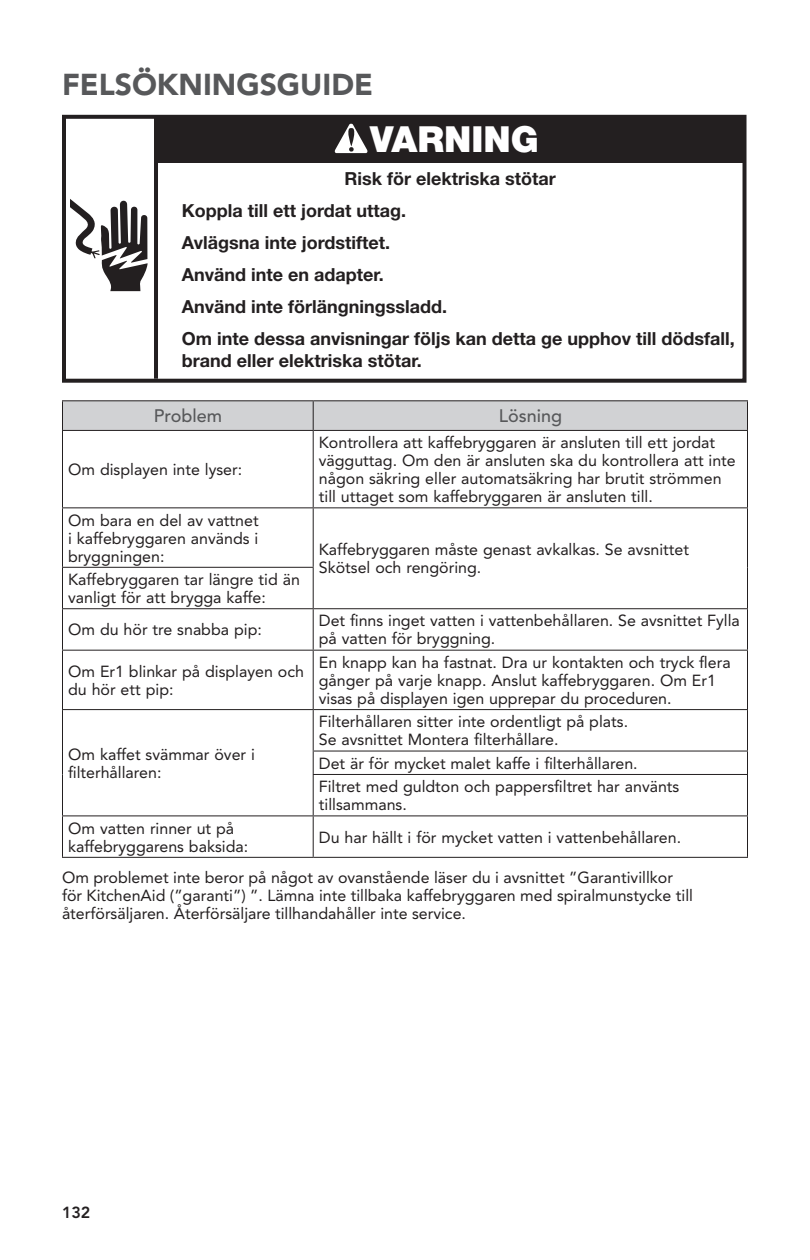
<style>
.page{position:relative;width:810px;height:1260px;background:#fff}
.page>*{position:absolute;margin:0;border:0;box-sizing:border-box;transform-origin:0 0}
.t1{font:900 36px "Helvetica Neue LT Std";color:#fff}
.MAIN_Page_Header{font:900 30px "Avenir LT Std";color:#57585a}
.t2{font:700 18px/32px "Helvetica Neue LT Std";color:#231f20}
.Table_Header___h2{font:500 18px "Avenir LT Std";color:#57585a}
.Step_Text___p{font:16px/18px "Avenir LT Std";color:#231f20}
.MAIN_Body{font:16px/18px "Avenir LT Std";color:#231f20}
.t3{font:800 16px "Avenir LT Std";color:#231f20}
</style>
<div class="page">
<hr style="left:62px;top:431px;width:1px;height:76px;background:#231f20">
<hr style="left:313px;top:431px;width:1px;height:76px;background:#231f20">
<hr style="left:747px;top:431px;width:1px;height:76px;background:#231f20">
<hr style="left:62px;top:507px;width:251px;height:1px;background:#231f20">
<hr style="left:62px;top:508px;width:1px;height:59px;background:#231f20">
<hr style="left:62px;top:567px;width:252px;height:1px;background:#231f20">
<hr style="left:62px;top:568px;width:1px;height:40px;background:#231f20">
<hr style="left:62px;top:608px;width:251px;height:1px;background:#231f20">
<hr style="left:62px;top:609px;width:1px;height:41px;background:#231f20">
<hr style="left:313px;top:609px;width:1px;height:41px;background:#231f20">
<hr style="left:747px;top:609px;width:1px;height:41px;background:#231f20">
<hr style="left:62px;top:650px;width:251px;height:1px;background:#231f20">
<hr style="left:62px;top:651px;width:1px;height:58px;background:#231f20">
<hr style="left:313px;top:650px;width:435px;height:1px;background:#231f20">
<hr style="left:313px;top:651px;width:1px;height:58px;background:#231f20">
<hr style="left:747px;top:651px;width:1px;height:58px;background:#231f20">
<hr style="left:313px;top:709px;width:435px;height:1px;background:#231f20">
<hr style="left:747px;top:710px;width:1px;height:41px;background:#231f20">
<hr style="left:313px;top:751px;width:435px;height:1px;background:#231f20">
<svg style="left:747px;top:752px;width:1px;height:22px"></svg>
<hr style="left:313px;top:774px;width:435px;height:1px;background:#231f20">
<hr style="left:747px;top:775px;width:1px;height:40px;background:#231f20">
<hr style="left:62px;top:816px;width:1px;height:41px;background:#231f20">
<hr style="left:313px;top:815px;width:435px;height:1px;background:#231f20">
<hr style="left:313px;top:816px;width:1px;height:41px;background:#231f20">
<hr style="left:747px;top:816px;width:1px;height:41px;background:#231f20">
<hr style="left:62px;top:857px;width:251px;height:1px;background:#231f20">
<hr style="left:313px;top:857px;width:435px;height:1px;background:#231f20">
<hr style="left:62px;top:400px;width:251px;height:1px;background:#231f20">
<hr style="left:313px;top:400px;width:435px;height:1px;background:#231f20">
<svg style="left:62px;top:401px;width:686px;height:29px"></svg>
<hr style="left:62px;top:430px;width:251px;height:1px;background:#231f20">
<hr style="left:313px;top:430px;width:435px;height:1px;background:#231f20">
<hr style="left:62px;top:709px;width:251px;height:1px;background:#231f20">
<hr style="left:62px;top:710px;width:1px;height:41px;background:#231f20">
<hr style="left:313px;top:710px;width:1px;height:41px;background:#231f20">
<svg style="left:62px;top:751px;width:1px;height:23px"></svg>
<svg style="left:313px;top:752px;width:1px;height:22px"></svg>
<hr style="left:62px;top:774px;width:1px;height:41px;background:#231f20">
<hr style="left:313px;top:775px;width:1px;height:40px;background:#231f20">
<hr style="left:62px;top:815px;width:251px;height:1px;background:#231f20">
<hr style="left:313px;top:507px;width:435px;height:1px;background:#231f20">
<hr style="left:313px;top:508px;width:1px;height:59px;background:#231f20">
<hr style="left:747px;top:508px;width:1px;height:59px;background:#231f20">
<hr style="left:313px;top:568px;width:1px;height:40px;background:#231f20">
<hr style="left:747px;top:567px;width:1px;height:41px;background:#231f20">
<hr style="left:313px;top:608px;width:435px;height:1px;background:#231f20">
<div style="left:62px;top:115px;width:685px;height:268px;border:4px solid #231f20"></div>
<div style="left:157px;top:117px;width:588px;height:46px;background:#231f20"></div>
<hr style="left:154px;top:117px;width:4px;height:262px;background:#231f20">
<svg style="left:71px;top:199px;width:77px;height:92px"></svg>
<svg style="left:334px;top:124px;width:34px;height:29px"></svg>
<p class="MAIN_Page_Header" style="left:62px;top:66px;width:313px">FELSÖKNINGSGUIDE</p>
<p class="t1" style="left:370px;top:118px;width:170px">VARNING</p>
<p class="t2" style="left:182px;top:162px;width:554px;text-indent:163px">Risk för elektriska stötar<br>Koppla till ett jordat uttag.<br>Avlägsna inte jordstiftet.<br>Använd inte en adapter.<br>Använd inte förlängningssladd.<br>Om inte dessa anvisningar följs kan detta ge upphov till dödsfall,</p>
<p class="t2" style="left:182px;top:344px;width:241px">brand eller elektriska stötar.</p>
<h2 class="Table_Header___h2" style="left:154px;top:406px;width:70px">Problem</h2>
<h2 class="Table_Header___h2" style="left:499px;top:406px;width:65px">Lösning</h2>
<p class="Step_Text___p" style="left:68px;top:461px;width:176px">Om displayen inte lyser:</p>
<p class="Step_Text___p" style="left:319px;top:434px;width:418px">Kontrollera att kaffebryggaren är ansluten till ett jordat vägguttag. Om den är ansluten ska du kontrollera att inte någon säkring eller automatsäkring har brutit strömmen till uttaget som kaffebryggaren är ansluten till.</p>
<p class="Step_Text___p" style="left:68px;top:511px;width:192px;text-align:justify">Om bara en del av vattnet i kaffebryggaren används i bryggningen:</p>
<p class="Step_Text___p" style="left:319px;top:541px;width:372px">Kaffebryggaren måste genast avkalkas. Se avsnittet<br>Skötsel och rengöring.</p>
<p class="Step_Text___p" style="left:68px;top:571px;width:233px">Kaffebryggaren tar längre tid än vanligt för att brygga kaffe:</p>
<p class="Step_Text___p" style="left:68px;top:621px;width:195px">Om du hör tre snabba pip:</p>
<p class="Step_Text___p" style="left:319px;top:612px;width:422px">Det finns inget vatten i vattenbehållaren. Se avsnittet Fylla på vatten för bryggning.</p>
<p class="Step_Text___p" style="left:68px;top:663px;width:237px">Om Er1 blinkar på displayen och du hör ett pip:</p>
<p class="Step_Text___p" style="left:319px;top:654px;width:413px">En knapp kan ha fastnat. Dra ur kontakten och tryck flera gånger på varje knapp. Anslut kaffebryggaren. Om Er1 visas på displayen igen upprepar du proceduren.</p>
<p class="Step_Text___p" style="left:68px;top:745px;width:188px">Om kaffet svämmar över i filterhållaren:</p>
<p class="Step_Text___p" style="left:319px;top:713px;width:311px">Filterhållaren sitter inte ordentligt på plats.<br>Se avsnittet Montera filterhållare.</p>
<p class="Step_Text___p" style="left:319px;top:754px;width:320px">Det är för mycket malet kaffe i filterhållaren.</p>
<p class="Step_Text___p" style="left:319px;top:778px;width:362px">Filtret med guldton och pappersfiltret har använts tillsammans.</p>
<p class="Step_Text___p" style="left:68px;top:819px;width:182px">Om vatten rinner ut på kaffebryggarens baksida:</p>
<p class="Step_Text___p" style="left:319px;top:828px;width:364px">Du har hällt i för mycket vatten i vattenbehållaren.</p>
<p class="MAIN_Body" style="left:62px;top:868px;width:633px">Om problemet inte beror på något av ovanstående läser du i avsnittet ”Garantivillkor för KitchenAid (”garanti”) ”. Lämna inte tillbaka kaffebryggaren med spiralmunstycke till återförsäljaren. Återförsäljare tillhandahåller inte service.</p>
<p class="t3" style="left:62px;top:1203px;width:30px">132</p>
</div>
